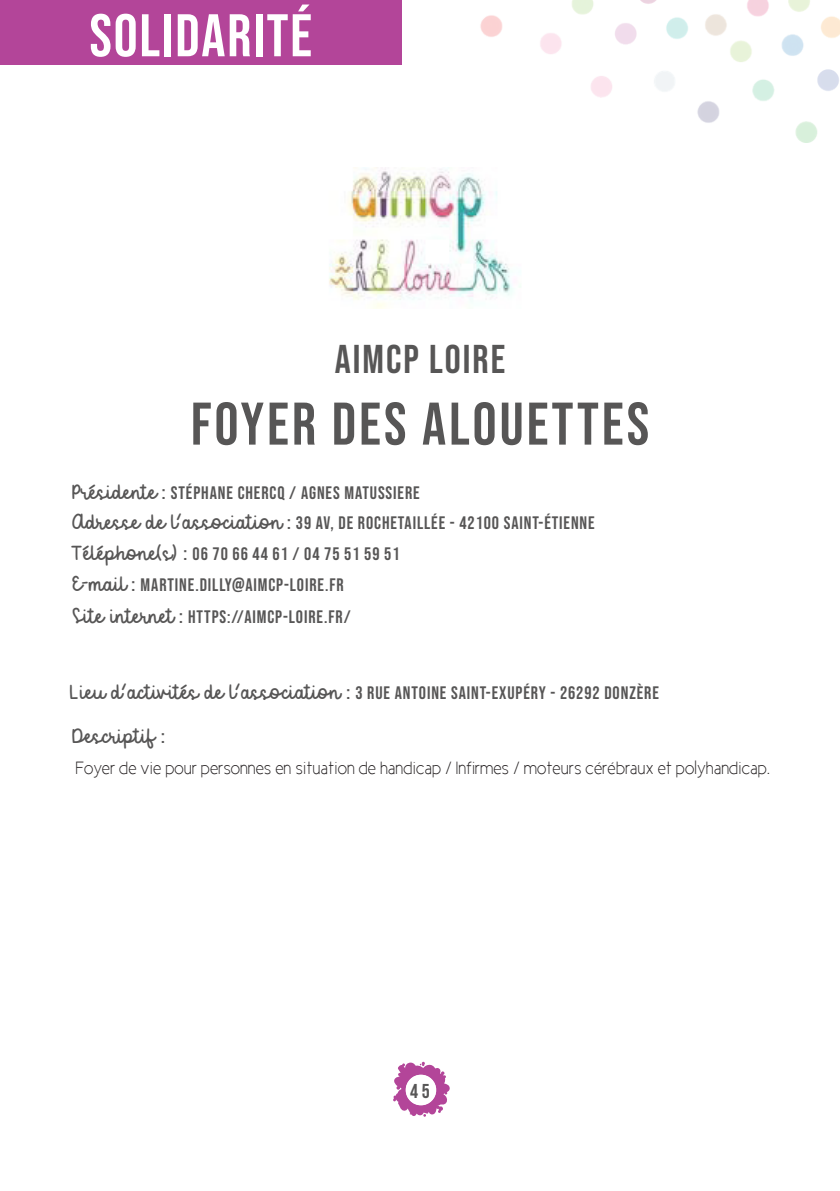
<style>
.page{position:relative;width:840px;height:1191px;background:#fff}
.page>*{position:absolute;margin:0;border:0;box-sizing:border-box;transform-origin:0 0}
.t1{font:60px "Bebas Neue";letter-spacing:.05em;color:#575656}
.t2{font:60px "Bebas Neue";letter-spacing:.03em;color:#fff}
.t3{font:40px "Bebas Neue";letter-spacing:.05em;color:#575656}
.t4{font:24px "Becca&Perry script";color:#575656}
.t5{font:20px "Bebas Neue";color:#575656}
.t6{font:18px "Bebas Neue";letter-spacing:.05em;color:#575656}
.t7{font:18px "New Cicle Fina";color:#231f20}
.s1{font-family:"Becca&Perry script";font-size:24px}
.s2{font-size:20px}
.s3{font-family:"Bebas Neue";font-size:20px}
</style>
<div class="page">
<svg style="left:393px;top:1061px;width:56px;height:55px"></svg>
<svg style="left:405px;top:1074px;width:31px;height:31px"></svg>
<div style="left:405px;top:1075px;width:31px;height:30px;background:#fff;border-radius:50%"></div>
<div style="left:0;top:0;width:401px;height:64px;background:#b34599"></div>
<img style="left:480px;top:0;width:359px;height:142px">
<img style="left:329px;top:168px;width:192px;height:140px">
<p class="t2" style="left:89px;top:2px;width:224px">SOLIDARITÉ</p>
<p class="t3" style="left:334px;top:336px;width:172px">AIMCP LOIRE</p>
<p class="t1" style="left:191px;top:390px;width:459px">FOYER DES ALOUETTES</p>
<p class="t6" style="left:72px;top:482px;width:348px"><span class="s1">Présidente</span> <span class="s2">:</span> STÉPHANE CHERCQ / AGNES MATUSSIERE</p>
<p class="t6" style="left:72px;top:512px;width:523px"><span class="s1">Adresse de l’association</span> <span class="s2">:</span> 39 AV, DE ROCHETAILLÉE - 42100 SAINT-ÉTIENNE</p>
<p class="t6" style="left:72px;top:544px;width:329px"><span class="s1">Téléphone(s)</span> <span class="s2">:</span> 06 70 66 44 61 / 04 75 51 59 51</p>
<p class="t6" style="left:72px;top:575px;width:272px"><span class="s1">E-mail</span> <span class="s2">:</span> MARTINE.DILLY@AIMCP-LOIRE.FR</p>
<p class="t6" style="left:73px;top:606px;width:279px"><span class="s1">Site internet</span> <span class="s2">:</span> HTTPS://AIMCP-LOIRE.FR/</p>
<p class="t6" style="left:70px;top:682px;width:589px"><span class="s1">Lieu d’activités de l’association</span> <span class="s2">:</span> 3 RUE ANTOINE SAINT-EXUPÉRY - 26292 DONZÈRE</p>
<p class="t4" style="left:72px;top:721px;width:94px">Descriptif <span class="s3">:</span></p>
<p class="t7" style="left:75px;top:758px;width:695px">Foyer de vie pour personnes en situation de handicap / Infirmes / moteurs cérébraux et polyhandicap.</p>
<p class="t5" style="left:410px;top:1079px;width:21px">45</p>
</div>
